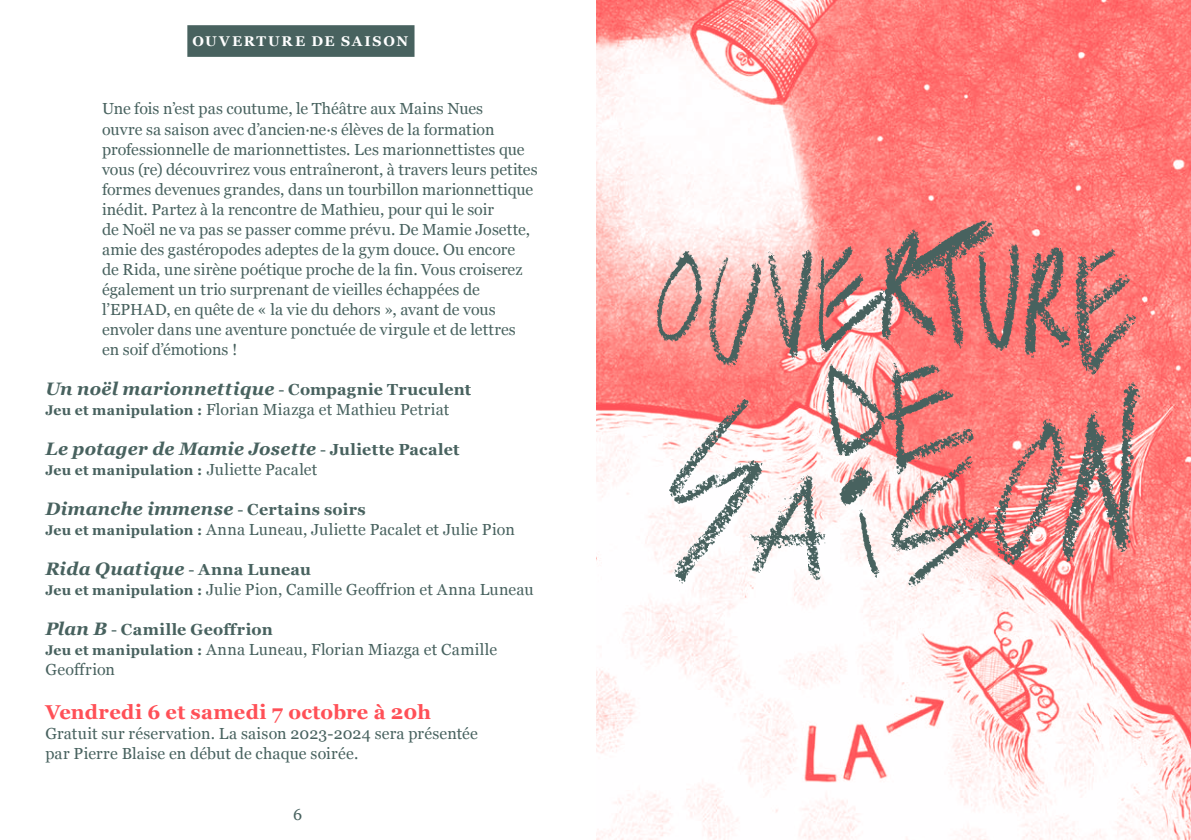
<style>
.page{position:relative;width:1191px;height:840px;background:#fff}
.page>*{position:absolute;margin:0;border:0;box-sizing:border-box;transform-origin:0 0}
.t1{font:700 20px "Georgia";letter-spacing:.015em;color:#ff5057}
.t2{font:italic 700 18px "Georgia";letter-spacing:.01em;color:#48625f}
.t3{font:16px/20px "Georgia";letter-spacing:.005em;color:#48625f}
.t4{font:700 14px "Georgia";letter-spacing:.02em;color:#48625f}
.t5{font:700 14px "Georgia";letter-spacing:.12em;color:#fff}
.s1{font-weight:400;font-style:normal;font-size:16px}
.s2{font-style:normal;font-size:16px}
.s3{font-weight:700;font-size:14px}
.s4{font-weight:400;font-size:16px}
.s5{font-weight:700;font-style:italic;font-size:18px}
.s6{font-weight:700}
</style>
<div class="page">
<div style="left:187px;top:25px;width:227px;height:32px;background:#48625f"></div>
<img style="left:596px;top:0;width:595px;height:839px">
<img style="left:646px;top:215px;width:499px;height:372px">
<p class="t5" style="left:192px;top:31px;width:217px">OUVERTURE DE SAISON</p>
<p class="t3" style="left:102px;top:98px;width:437px">Une fois n’est pas coutume, le Théâtre aux Mains Nues<br>ouvre sa saison avec d’ancien·ne·s élèves de la formation professionnelle de marionnettistes. Les marionnettistes que vous (re) découvrirez vous entraîneront, à travers leurs petites formes devenues grandes, dans un tourbillon marionnettique inédit. Partez à la rencontre de Mathieu, pour qui le soir<br>de Noël ne va pas se passer comme prévu. De Mamie Josette, amie des gastéropodes adeptes de la gym douce. Ou encore<br>de Rida, une sirène poétique proche de la fin. Vous croiserez également un trio surprenant de vieilles échappées de l’EPHAD, en quête de « la vie du dehors », avant de vous envoler dans une aventure ponctuée de virgule et de lettres<br>en soif d’émotions !</p>
<p class="t2" style="left:45px;top:375px;width:427px">Un noël marionnettique <span class="s1">-</span> <span class="s2">Compagnie Truculent</span></p>
<p class="t3" style="left:45px;top:398px;width:405px"><span class="s3">Jeu et manipulation :</span> Florian Miazga et Mathieu Petriat</p>
<p class="t2" style="left:45px;top:435px;width:416px">Le potager de Mamie Josette <span class="s1">-</span> <span class="s2">Juliette Pacalet</span></p>
<p class="t4" style="left:45px;top:459px;width:273px">Jeu et manipulation : <span class="s4">Juliette Pacalet</span></p>
<p class="t2" style="left:45px;top:495px;width:322px">Dimanche immense <span class="s1">-</span> <span class="s2">Certains soirs</span></p>
<p class="t3" style="left:45px;top:518px;width:471px"><span class="s3">Jeu et manipulation :</span> Anna Luneau, Juliette Pacalet et Julie Pion</p>
<p class="t2" style="left:45px;top:555px;width:267px">Rida Quatique <span class="s1">-</span> <span class="s2">Anna Luneau</span></p>
<p class="t3" style="left:45px;top:578px;width:490px"><span class="s3">Jeu et manipulation :</span> Julie Pion, Camille Geoffrion et Anna Luneau</p>
<p class="t3" style="left:45px;top:618px;width:453px"><span class="s5">Plan B</span> - <span class="s6">Camille Geoffrion<br></span><span class="s3">Jeu et manipulation :</span> Anna Luneau, Florian Miazga et Camille<br>Geoffrion</p>
<p class="t1" style="left:45px;top:696px;width:387px">Vendredi 6 et samedi 7 octobre à 20h</p>
<p class="t3" style="left:45px;top:722px;width:434px">Gratuit sur réservation. La saison 2023-2024 sera présentée par Pierre Blaise en début de chaque soirée.</p>
<p class="t3" style="left:293px;top:803px;width:11px">6</p>
</div>
